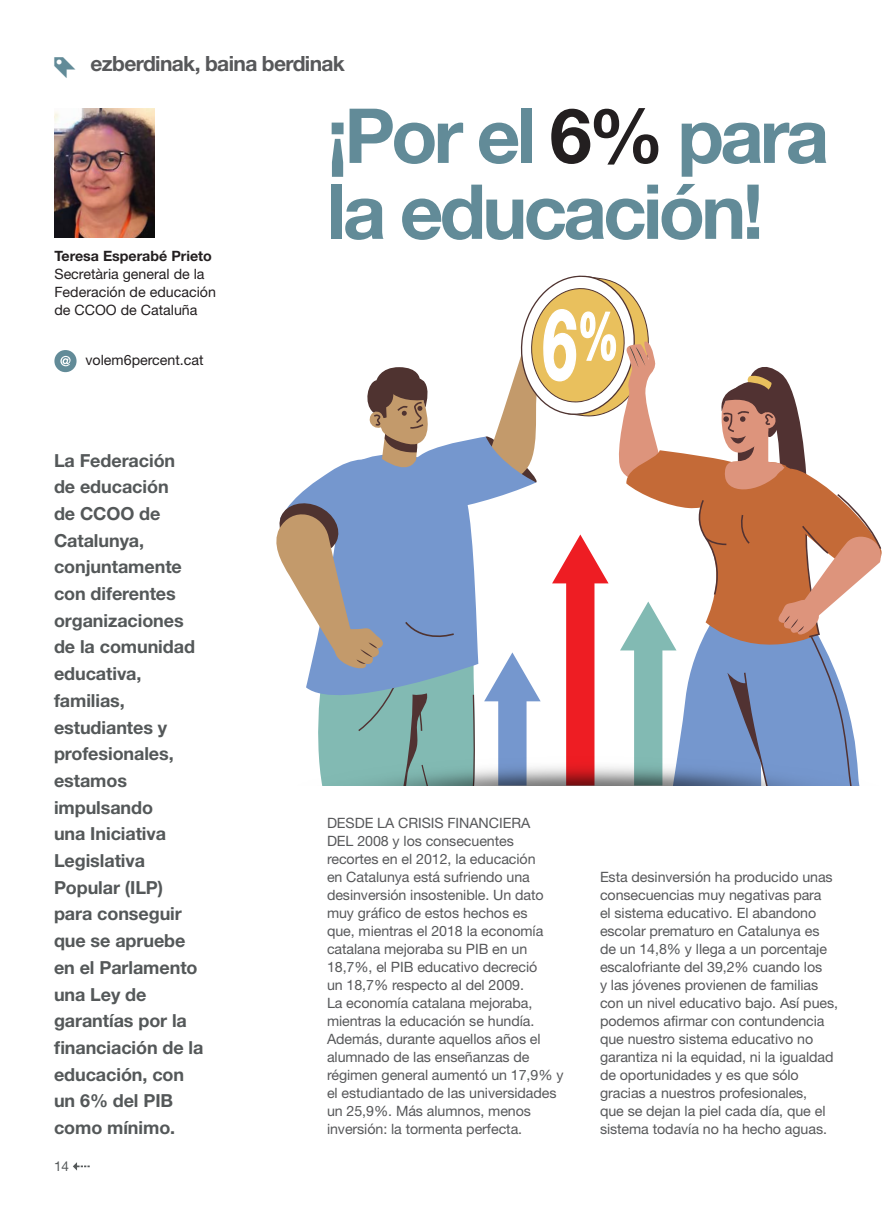
<style>
.page{position:relative;width:893px;height:1212px;background:#fff}
.page>*{position:absolute;margin:0;border:0;box-sizing:border-box;transform-origin:0 0}
.t1{font:700 75.9px/75.9px "Helvetica Neue LT Std";letter-spacing:-.05em;color:#628b98}
.t2{font:700 21px "Helvetica Neue LT Std";letter-spacing:-.03em;color:#57585a}
.t3{font:700 18px/26.7px "Helvetica Neue LT Std";letter-spacing:-.005em;color:#545859}
.t4{font:14.25px/18px "Helvetica Neue LT Std";letter-spacing:-.005em;color:#57585a}
.t5{font:14.25px/18px "Helvetica Neue LT Std";color:#231f20}
.t6{font:700 14.25px "Helvetica Neue LT Std";color:#231f20}
.t7{font:13.5px "Helvetica Neue LT Std";color:#545859}
.s1{font-family:"Iconic Fill";font-weight:400;color:#628b98}
.s2{color:#231f20}
</style>
<div class="page">
<svg style="left:73px;top:1162px;width:17px;height:8px"></svg>
<svg style="left:54px;top:350px;width:23px;height:22px"></svg>
<img style="left:54px;top:109px;width:101px;height:129px">
<svg style="left:276px;top:275px;width:606px;height:481px"></svg>
<img style="left:319px;top:756px;width:541px;height:29px">
<p class="t2" style="left:54px;top:50px;width:293px"><span class="s1">h</span> ezberdinak, baina berdinak</p>
<p class="t6" style="left:54px;top:247px;width:159px">Teresa Esperabé Prieto</p>
<p class="t5" style="left:54px;top:265px;width:163px">Secretària general de la<br>Federación de educación de CCOO de Cataluña</p>
<p class="t5" style="left:85px;top:350px;width:120px">volem6percent.cat</p>
<p class="t3" style="left:54px;top:446px;width:151px">La Federación<br>de educación<br>de CCOO de<br>Catalunya, conjuntamente con diferentes organizaciones de la comunidad educativa, familias, estudiantes y profesionales, estamos impulsando<br>una Iniciativa<br>Legislativa<br>Popular (ILP) para conseguir que se apruebe en el Parlamento una Ley de garantías por la financiación de la educación, con un 6% del PIB como mínimo.</p>
<p class="t7" style="left:54px;top:1158px;width:17px">14</p>
<p class="t1" style="left:327px;top:96px;width:504px">¡Por el <span class="s2">6%</span> para la educación!</p>
<p class="t4" style="left:327px;top:814px;width:238px">DESDE LA CRISIS FINANCIERA<br>DEL 2008 y los consecuentes recortes en el 2012, la educación<br>en Catalunya está sufriendo una desinversión insostenible. Un dato muy gráfico de estos hechos es<br>que, mientras el 2018 la economía catalana mejoraba su PIB en un<br>18,7%, el PIB educativo decreció<br>un 18,7% respecto al del 2009.<br>La economía catalana mejoraba, mientras la educación se hundía.<br>Además, durante aquellos años el alumnado de las enseñanzas de régimen general aumentó un 17,9% y el estudiantado de las universidades un 25,9%. Más alumnos, menos inversión: la tormenta perfecta.</p>
<p class="t4" style="left:600px;top:868px;width:240px">Esta desinversión ha producido unas consecuencias muy negativas para<br>el sistema educativo. El abandono escolar prematuro en Catalunya es de un 14,8% y llega a un porcentaje escalofriante del 39,2% cuando los<br>y las jóvenes provienen de familias con un nivel educativo bajo. Así pues, podemos afirmar con contundencia que nuestro sistema educativo no garantiza ni la equidad, ni la igualdad de oportunidades y es que sólo gracias a nuestros profesionales,<br>que se dejan la piel cada día, que el sistema todavía no ha hecho aguas.</p>
</div>
